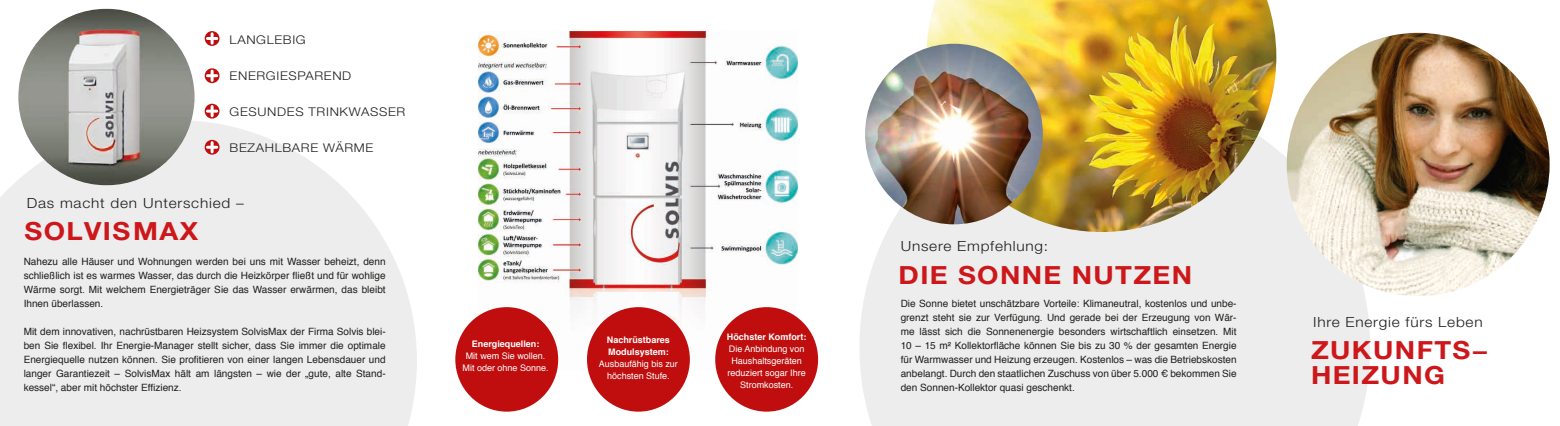
<style>
.page{position:relative;width:1560px;height:426px;background:#fff}
.page>*{position:absolute;margin:0;border:0;box-sizing:border-box;transform-origin:0 0}
.t1{font:700 25px/25px "Helvetica Neue LT Pro";letter-spacing:.05em;color:#cd171a;scale:1.1 1}
.t2{font:300 14px "Helvetica Neue LT Pro";letter-spacing:.05em;color:#1d1d1b;scale:1.1 1}
.t3{font:300 12px "Helvetica Neue LT Pro";letter-spacing:.05em;color:#1d1d1b;scale:1.1 1}
.t4{font:10px/14px "Helvetica";color:#1d1d1b;text-align:justify}
.t5{font:9px/12px "Helvetica";color:#fff;text-align:center}
.t6{font:700 9px/12px "Helvetica";color:#fff}
</style>
<div class="page">
<svg style="left:0;top:120px;width:417px;height:305px;background:#efefef"></svg>
<div style="left:859px;top:149px;width:510px;height:276px;background:#ededed"></div>
<img style="left:18px;top:9px;width:176px;height:176px;border-radius:88px">
<img style="left:1286px;top:33px;width:263px;height:263px;border-radius:131px">
<img style="left:926px;top:0;width:350px;height:232px">
<img style="left:865px;top:44px;width:177px;height:180px">
<img style="left:478px;top:32px;width:319px;height:337px">
<div style="left:455px;top:307px;width:103px;height:104px;background:#c00e0e;border-radius:50%"></div>
<div style="left:587px;top:307px;width:102px;height:104px;background:#c00e0e;border-radius:50%"></div>
<div style="left:715px;top:307px;width:103px;height:104px;background:#c00e0e;border-radius:50%"></div>
<svg style="left:205px;top:31px;width:14px;height:15px"></svg>
<svg style="left:205px;top:68px;width:14px;height:15px"></svg>
<svg style="left:205px;top:104px;width:14px;height:14px"></svg>
<svg style="left:205px;top:140px;width:14px;height:14px"></svg>
<svg style="left:207px;top:34px;width:10px;height:9px"></svg>
<svg style="left:207px;top:71px;width:10px;height:9px"></svg>
<svg style="left:207px;top:106px;width:10px;height:10px"></svg>
<svg style="left:207px;top:142px;width:10px;height:10px"></svg>
<p class="t3" style="left:229px;top:32px;width:71px">LANGLEBIG</p>
<p class="t3" style="left:229px;top:68px;width:112px">ENERGIESPAREND</p>
<p class="t3" style="left:229px;top:104px;width:161px">GESUNDES TRINKWASSER</p>
<p class="t3" style="left:229px;top:140px;width:132px">BEZAHLBARE WÄRME</p>
<h2 class="t2" style="left:27px;top:194px;width:199px">Das macht den Unterschied –</h2>
<h1 class="t1" style="left:25px;top:217px;width:159px">SOLVISMAX</h1>
<p class="t4" style="left:24px;top:254px;width:363px">Nahezu alle Häuser und Wohnungen werden bei uns mit Wasser beheizt, denn schließlich ist es warmes Wasser, das durch die Heizkörper fließt und für wohlige Wärme sorgt. Mit welchem Energieträger Sie das Wasser erwärmen, das bleibt Ihnen überlassen.</p>
<p class="t4" style="left:24px;top:324px;width:363px">Mit dem innovativen, nachrüstbaren Heizsystem SolvisMax der Firma Solvis blei&shy;ben Sie flexibel. Ihr Energie-Manager stellt sicher, dass Sie immer die optimale Energiequelle nutzen können. Sie profitieren von einer langen Lebensdauer und langer Garantiezeit – SolvisMax hält am längsten – wie der „gute, alte Stand&shy;kessel“, aber mit höchster Effizienz.</p>
<p class="t6" style="left:472px;top:337px;width:69px">Energiequellen:</p>
<p class="t5" style="left:462px;top:349px;width:88px">Mit wem Sie wollen.<br>Mit oder ohne Sonne.</p>
<p class="t6" style="left:607px;top:334px;width:65px">Nachrüstbares<br>Modulsystem:</p>
<p class="t5" style="left:599px;top:358px;width:81px">Ausbaufähig bis zur höchsten Stufe.</p>
<p class="t6" style="left:726px;top:330px;width:81px">Höchster Komfort:</p>
<p class="t5" style="left:727px;top:342px;width:80px">Die Anbindung von<br>Haushaltsgeräten reduziert sogar Ihre<br>Stromkosten.</p>
<h2 class="t2" style="left:900px;top:237px;width:135px">Unsere Empfehlung:</h2>
<h1 class="t1" style="left:898px;top:262px;width:268px">DIE SONNE NUTZEN</h1>
<p class="t4" style="left:900px;top:296px;width:337px">Die Sonne bietet unschätzbare Vorteile: Klimaneutral, kostenlos und unbe&shy;grenzt steht sie zur Verfügung. Und gerade bei der Erzeugung von Wär&shy;me lässt sich die Sonnenenergie besonders wirtschaftlich einsetzen. Mit 10 – 15 m² Kollektorfläche können Sie bis zu 30 % der gesamten Energie für Warmwasser und Heizung erzeugen. Kostenlos – was die Betriebskosten anbelangt. Durch den staatlichen Zuschuss von über 5.000 € bekommen Sie den Sonnen-Kollektor quasi geschenkt.</p>
<h2 class="t2" style="left:1312px;top:313px;width:155px">Ihre Energie fürs Leben</h2>
<h1 class="t1" style="left:1310px;top:336px;width:162px">ZUKUNFTS−<br>HEIZUNG</h1>
</div>
